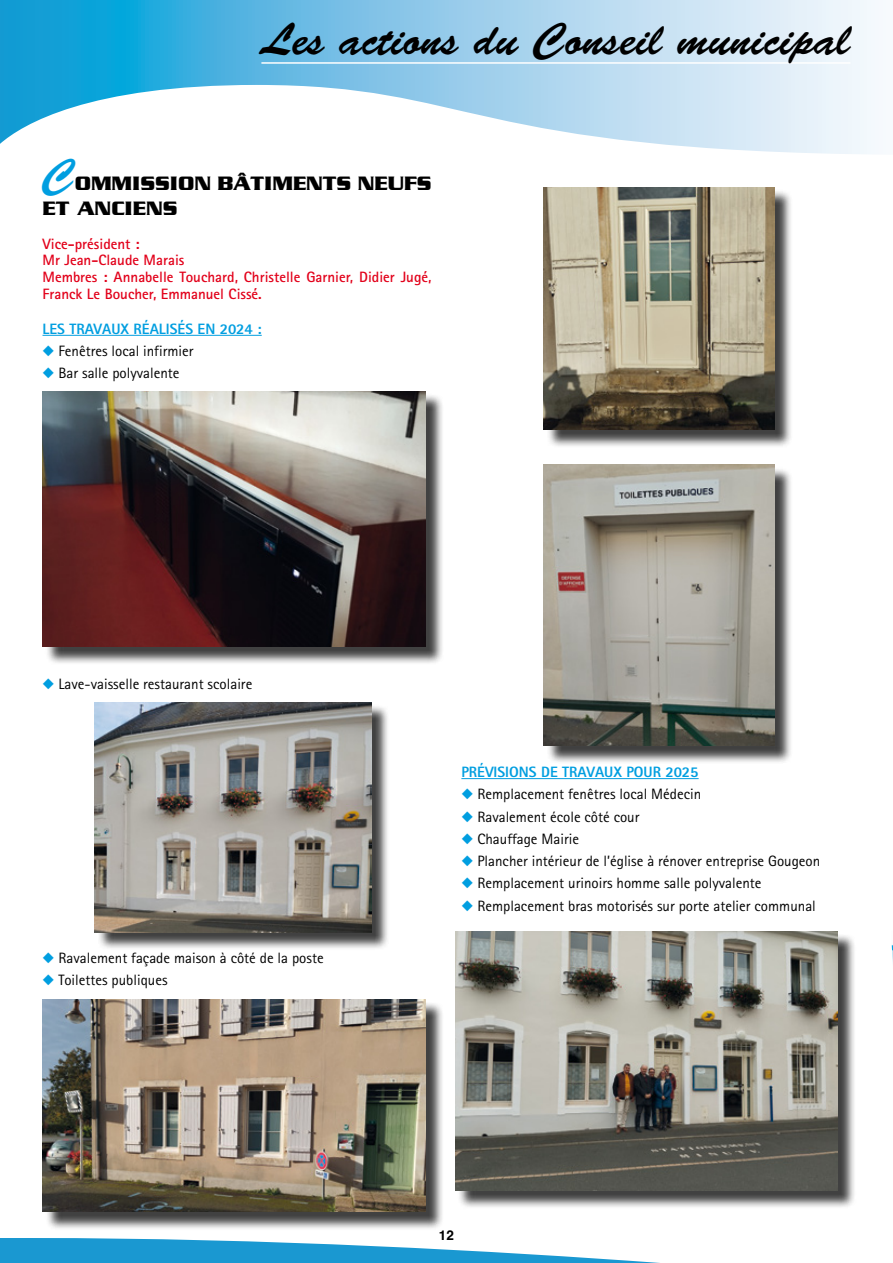
<style>
.page{position:relative;width:893px;height:1263px;background:#fff}
.page>*{position:absolute;margin:0;border:0;box-sizing:border-box;transform-origin:0 0}
.t1{font:45px "Brush Script";color:#000}
.t2{font:700 21px/25.2px "Serpentine";color:#000}
.t3{font:15px "Rotis Sans Serif Std";color:#000}
.t4{font:700 15px/16.8px "Rotis Sans Serif";color:#e2001a}
.t5{font:800 15px "Rotis Sans Serif";color:#009ee0}
.t6{font:700 13.5px "Helvetica";color:#000}
.s1{font-family:"Brush Script";font-weight:400;font-size:45px;color:#009ee0}
.s2{color:#009ee0}
</style>
<div class="page">
<img style="left:891px;top:944px;width:2px;height:19px">
<svg style="left:0;top:1238px;width:660px;height:25px"></svg>
<svg style="left:0;top:0;width:875px;height:154px"></svg>
<hr style="left:261px;top:62px;width:589px;height:2px;background:#fff">
<hr style="left:43px;top:335px;width:219px;height:1px;background:#009ee0">
<hr style="left:461px;top:778px;width:238px;height:1px;background:#009ee0">
<div style="left:97px;top:705px;width:293px;height:246px;background:#000;opacity:.75"></div>
<img style="left:95px;top:702px;width:276px;height:230px">
<div style="left:546px;top:467px;width:247px;height:297px;background:#000;opacity:.75"></div>
<img style="left:544px;top:465px;width:230px;height:280px">
<div style="left:457px;top:933px;width:399px;height:276px;background:#000;opacity:.75"></div>
<img style="left:455px;top:931px;width:383px;height:260px">
<div style="left:45px;top:393px;width:399px;height:272px;background:#000;opacity:.75"></div>
<img style="left:43px;top:391px;width:382px;height:255px">
<div style="left:546px;top:189px;width:247px;height:259px;background:#000;opacity:.75"></div>
<img style="left:544px;top:187px;width:230px;height:242px">
<div style="left:45px;top:1001px;width:399px;height:229px;background:#000;opacity:.75"></div>
<img style="left:43px;top:999px;width:382px;height:213px">
<h1 class="t1" style="left:261px;top:14px;width:591px">Les actions du Conseil municipal</h1>
<h2 class="t2" style="left:43px;top:170px;width:391px"><span class="s1">C</span>OMMISSION BÂTIMENTS NEUFS<br>ET ANCIENS</h2>
<p class="t4" style="left:43px;top:235px;width:391px">Vice-président :<br>Mr Jean-Claude Marais<br>Membres : Annabelle Touchard, Christelle Garnier, Didier Jugé, Franck Le Boucher, Emmanuel Cissé.</p>
<p class="t5" style="left:43px;top:319px;width:221px">LES TRAVAUX RÉALISÉS EN 2024 :</p>
<p class="t3" style="left:43px;top:342px;width:152px"><span class="s2">◆</span> Fenêtres local infirmier</p>
<p class="t3" style="left:43px;top:364px;width:139px"><span class="s2">◆</span> Bar salle polyvalente</p>
<p class="t3" style="left:43px;top:675px;width:211px"><span class="s2">◆</span> Lave-vaisselle restaurant scolaire</p>
<p class="t3" style="left:43px;top:949px;width:283px"><span class="s2">◆</span> Ravalement façade maison à côté de la poste</p>
<p class="t3" style="left:43px;top:971px;width:127px"><span class="s2">◆</span> Toilettes publiques</p>
<p class="t5" style="left:461px;top:762px;width:239px">PRÉVISIONS DE TRAVAUX POUR 2025</p>
<p class="t3" style="left:461px;top:785px;width:241px"><span class="s2">◆</span> Remplacement fenêtres local Médecin</p>
<p class="t3" style="left:461px;top:808px;width:180px"><span class="s2">◆</span> Ravalement école côté cour</p>
<p class="t3" style="left:461px;top:830px;width:119px"><span class="s2">◆</span> Chauffage Mairie</p>
<p class="t3" style="left:461px;top:852px;width:360px"><span class="s2">◆</span> Plancher intérieur de l’église à rénover entreprise Gougeon</p>
<p class="t3" style="left:461px;top:874px;width:302px"><span class="s2">◆</span> Remplacement urinoirs homme salle polyvalente</p>
<p class="t3" style="left:461px;top:897px;width:356px"><span class="s2">◆</span> Remplacement bras motorisés sur porte atelier communal</p>
<p class="t6" style="left:439px;top:1227px;width:17px">12</p>
</div>
